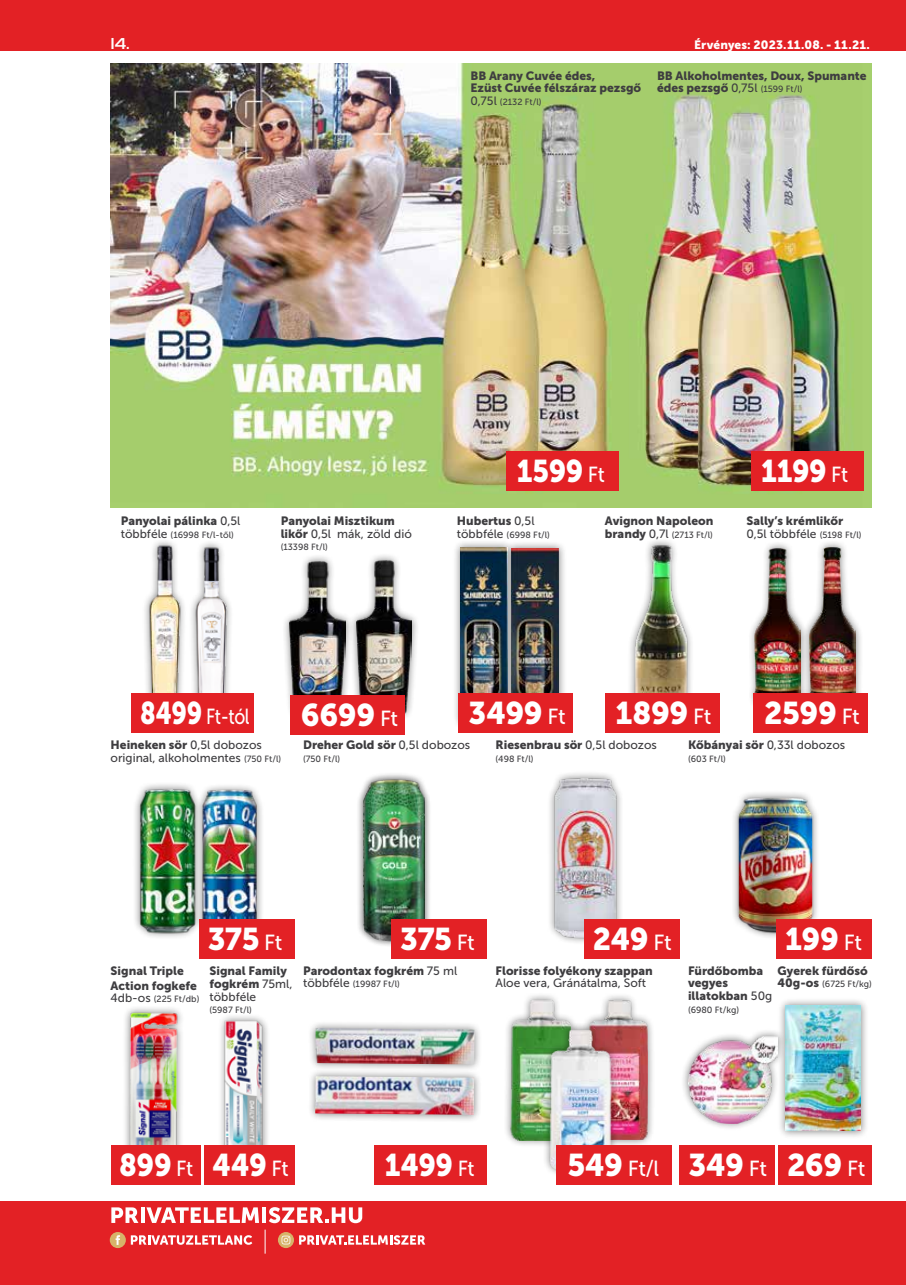
<style>
.page{position:relative;width:906px;height:1285px;background:#fff}
.page>*{position:absolute;margin:0;border:0;box-sizing:border-box;transform-origin:0 0}
.t1{font:31.2px "Museo Sans 900";letter-spacing:-.01em;color:#fff}
.t2{font:31.2px "Museo Sans 900";letter-spacing:-.01em;color:#fff;scale:.91 1}
.t3{font:31.2px "Museo Sans 900";letter-spacing:-.01em;color:#fff;scale:.92 1}
.t4{font:21.75px "Museo Sans 500";color:#fff;scale:.8 1}
.t5{font:500 16.5px "Handel Got D";color:#fff}
.t6{font:12px/12.6px "Museo Sans 900";color:#3e3d40}
.t7{font:12px "Museo Sans 500";color:#3e3d40}
.t8{font:12px "Museo Sans 900";letter-spacing:.01em;color:#fff}
.t9{font:9px "Museo Sans 500";color:#3e3d40}
.s1{font-size:12px}
.s2{font-family:"Museo Sans 500"}
.s3{font-family:"Museo Sans 500";font-size:9px}
.s4{font-family:"Museo Sans 900"}
.s5{font-family:"Museo Sans 500";font-size:21.75px}
.s6{font-family:"Museo Sans 900";font-size:12px}
.s7{font-size:9px}
.s8{font-family:"Museo Sans 900";font-size:31.2px}
</style>
<div class="page">
<div style="left:0;top:1200px;width:906px;height:84px;background:#e32125"></div>
<div style="left:0;top:0;width:906px;height:51px;background:#e32125"></div>
<svg style="left:299px;top:1235px;width:126px;height:9px"></svg>
<svg style="left:131px;top:1235px;width:121px;height:9px"></svg>
<svg style="left:111px;top:1207px;width:27px;height:15px"></svg>
<hr style="left:141px;top:1207px;width:4px;height:15px;background:#fff">
<svg style="left:146px;top:1207px;width:113px;height:15px"></svg>
<hr style="left:262px;top:1207px;width:4px;height:15px;background:#fff">
<svg style="left:269px;top:1207px;width:93px;height:15px"></svg>
<svg style="left:110px;top:1231px;width:16px;height:16px"></svg>
<svg style="left:116px;top:1234px;width:4px;height:10px"></svg>
<svg style="left:278px;top:1231px;width:16px;height:16px"></svg>
<svg style="left:281px;top:1235px;width:9px;height:9px"></svg>
<svg style="left:265px;top:1229px;width:1px;height:24px"></svg>
<img style="left:111px;top:63px;width:761px;height:444px">
<div style="left:282px;top:553px;width:71px;height:170px;background:#000;opacity:.5"></div>
<img style="left:290px;top:561px;width:55px;height:133px">
<div style="left:348px;top:553px;width:72px;height:170px;background:#000;opacity:.5"></div>
<img style="left:356px;top:560px;width:56px;height:155px">
<div style="left:503px;top:539px;width:64px;height:191px;background:#000;opacity:.5"></div>
<img style="left:515px;top:548px;width:44px;height:145px">
<div style="left:452px;top:539px;width:63px;height:191px;background:#000;opacity:.5"></div>
<img style="left:460px;top:547px;width:47px;height:146px">
<div style="left:747px;top:540px;width:61px;height:174px;background:#000;opacity:.5"></div>
<img style="left:755px;top:548px;width:46px;height:145px">
<div style="left:801px;top:539px;width:63px;height:177px;background:#000;opacity:.5"></div>
<img style="left:809px;top:547px;width:47px;height:146px">
<div style="left:627px;top:537px;width:67px;height:185px;background:#000;opacity:.5"></div>
<img style="left:632px;top:539px;width:57px;height:154px">
<img style="left:144px;top:541px;width:40px;height:152px">
<img style="left:191px;top:542px;width:40px;height:151px">
<img style="left:210px;top:786px;width:52px;height:132px">
<img style="left:135px;top:784px;width:75px;height:153px">
<div style="left:547px;top:770px;width:77px;height:175px;background:#000;opacity:.5"></div>
<img style="left:551px;top:774px;width:68px;height:167px">
<img style="left:734px;top:792px;width:83px;height:146px">
<div style="left:122px;top:1004px;width:63px;height:158px;background:#000;opacity:.5"></div>
<img style="left:127px;top:1009px;width:53px;height:135px">
<div style="left:308px;top:1019px;width:174px;height:53px;background:#000;opacity:.5"></div>
<img style="left:315px;top:1027px;width:159px;height:37px">
<div style="left:307px;top:1067px;width:175px;height:55px;background:#000;opacity:.5"></div>
<img style="left:315px;top:1075px;width:159px;height:39px">
<div style="left:503px;top:991px;width:76px;height:156px;background:#000;opacity:.5"></div>
<img style="left:510px;top:997px;width:60px;height:142px">
<div style="left:581px;top:992px;width:74px;height:155px;background:#000;opacity:.5"></div>
<img style="left:589px;top:997px;width:58px;height:142px">
<div style="left:543px;top:1021px;width:76px;height:157px;background:#000;opacity:.5"></div>
<img style="left:549px;top:1029px;width:62px;height:140px">
<div style="left:680px;top:1027px;width:105px;height:103px;background:#000;opacity:.5"></div>
<img style="left:688px;top:1035px;width:89px;height:88px">
<div style="left:218px;top:1012px;width:52px;height:168px;background:#000;opacity:.5"></div>
<img style="left:222px;top:1017px;width:43px;height:127px">
<div style="left:357px;top:771px;width:75px;height:176px;background:#000;opacity:.5"></div>
<img style="left:361px;top:777px;width:67px;height:165px">
<div style="left:777px;top:997px;width:92px;height:141px;background:#000;opacity:.5"></div>
<img style="left:785px;top:1005px;width:75px;height:125px">
<div style="left:584px;top:918px;width:95px;height:40px;background:#e32125"></div>
<div style="left:391px;top:918px;width:96px;height:40px;background:#e32125"></div>
<div style="left:199px;top:918px;width:95px;height:40px;background:#e32125"></div>
<div style="left:776px;top:918px;width:96px;height:40px;background:#e32125"></div>
<div style="left:131px;top:693px;width:123px;height:40px;background:#e32125"></div>
<div style="left:290px;top:694px;width:114px;height:40px;background:#e32125"></div>
<div style="left:458px;top:693px;width:114px;height:40px;background:#e32125"></div>
<div style="left:753px;top:693px;width:114px;height:40px;background:#e32125"></div>
<div style="left:605px;top:693px;width:114px;height:40px;background:#e32125"></div>
<div style="left:111px;top:1144px;width:89px;height:40px;background:#e32125"></div>
<div style="left:204px;top:1144px;width:90px;height:40px;background:#e32125"></div>
<div style="left:374px;top:1144px;width:113px;height:40px;background:#e32125"></div>
<div style="left:750px;top:451px;width:113px;height:40px;background:#e32125"></div>
<div style="left:506px;top:451px;width:113px;height:40px;background:#e32125"></div>
<div style="left:556px;top:1144px;width:116px;height:40px;background:#e32125"></div>
<div style="left:679px;top:1144px;width:96px;height:40px;background:#e32125"></div>
<div style="left:779px;top:1144px;width:93px;height:40px;background:#e32125"></div>
<h3 class="t5" style="left:111px;top:34px;width:21px">14.</h3>
<p class="t8" style="left:694px;top:38px;width:177px">Érvényes: 2023.11.08. - 11.21.</p>
<p class="t6" style="left:470px;top:69px;width:172px">BB Arany Cuvée édes,<br>Ezüst Cuvée félszáraz pezsgő</p>
<p class="t9" style="left:470px;top:97px;width:73px"><span class="s1">0,75l</span> (2132 Ft/l)</p>
<p class="t6" style="left:657px;top:69px;width:211px">BB Alkoholmentes, Doux, Spumante édes pezsgő <span class="s2">0,75l</span> <span class="s3">(1599 Ft/l)</span></p>
<p class="t6" style="left:121px;top:514px;width:121px">Panyolai pálinka <span class="s2">0,5l</span></p>
<p class="t9" style="left:121px;top:529px;width:114px"><span class="s1">többféle</span> (16998 Ft/l-től)</p>
<p class="t6" style="left:281px;top:514px;width:116px">Panyolai Misztikum</p>
<p class="t7" style="left:281px;top:527px;width:133px"><span class="s4">likőr</span> 0,5l mák, zöld dió</p>
<p class="t9" style="left:281px;top:542px;width:49px">(13398 Ft/l)</p>
<h1 class="t2" style="left:517px;top:453px;width:98px">1599 <span class="s5">Ft</span></h1>
<h1 class="t2" style="left:761px;top:453px;width:97px">1199 <span class="s5">Ft</span></h1>
<p class="t6" style="left:457px;top:514px;width:79px">Hubertus <span class="s2">0,5l</span></p>
<p class="t9" style="left:457px;top:529px;width:95px"><span class="s1">többféle</span> (6998 Ft/l)</p>
<p class="t6" style="left:605px;top:514px;width:110px">Avignon Napoleon</p>
<p class="t9" style="left:605px;top:529px;width:109px"><span class="s6">brandy</span> <span class="s1">0,7l</span> (2713 Ft/l)</p>
<p class="t6" style="left:746px;top:514px;width:98px">Sally’s krémlikőr</p>
<p class="t7" style="left:746px;top:527px;width:117px">0,5l többféle <span class="s7">(5198 Ft/l)</span></p>
<h2 class="t4" style="left:140px;top:704px;width:138px"><span class="s8">8499</span> Ft-tól</h2>
<h1 class="t1" style="left:301px;top:697px;width:99px">6699 <span class="s5">Ft</span></h1>
<h1 class="t1" style="left:468px;top:695px;width:99px">3499 <span class="s5">Ft</span></h1>
<h1 class="t1" style="left:615px;top:695px;width:97px">1899 <span class="s5">Ft</span></h1>
<h1 class="t1" style="left:764px;top:695px;width:97px">2599 <span class="s5">Ft</span></h1>
<p class="t6" style="left:111px;top:738px;width:153px">Heineken sör <span class="s2">0,5l dobozos</span></p>
<p class="t7" style="left:111px;top:751px;width:172px">original, alkoholmentes <span class="s7">(750 Ft/l)</span></p>
<p class="t6" style="left:303px;top:738px;width:169px">Dreher Gold sör <span class="s2">0,5l dobozos</span></p>
<p class="t9" style="left:303px;top:753px;width:39px">(750 Ft/l)</p>
<p class="t6" style="left:495px;top:738px;width:163px">Riesenbrau sör <span class="s2">0,5l dobozos</span></p>
<p class="t9" style="left:495px;top:753px;width:39px">(498 Ft/l)</p>
<p class="t7" style="left:688px;top:738px;width:159px"><span class="s4">Kőbányai sör</span> 0,33l dobozos</p>
<p class="t9" style="left:688px;top:753px;width:39px">(603 Ft/l)</p>
<p class="t6" style="left:111px;top:963px;width:88px;line-height:14.4px">Signal Triple<br>Action fogkefe</p>
<p class="t9" style="left:111px;top:994px;width:90px"><span class="s1">4db-os</span> (225 Ft/db)</p>
<h1 class="t1" style="left:208px;top:921px;width:76px">375 <span class="s5">Ft</span></h1>
<h1 class="t1" style="left:400px;top:921px;width:76px">375 <span class="s5">Ft</span></h1>
<h1 class="t1" style="left:593px;top:921px;width:80px">249 <span class="s5">Ft</span></h1>
<h1 class="t1" style="left:785px;top:921px;width:78px">199 <span class="s5">Ft</span></h1>
<p class="t6" style="left:209px;top:964px;width:84px">Signal Family fogkrém <span class="s2">75ml,</span></p>
<p class="t7" style="left:209px;top:989px;width:48px">többféle</p>
<p class="t9" style="left:209px;top:1004px;width:44px">(5987 Ft/l)</p>
<p class="t6" style="left:303px;top:964px;width:156px">Parodontax fogkrém <span class="s2">75 ml</span></p>
<p class="t9" style="left:303px;top:979px;width:98px"><span class="s1">többféle</span> (19987 Ft/l)</p>
<p class="t6" style="left:495px;top:964px;width:159px">Florisse folyékony szappan</p>
<p class="t7" style="left:495px;top:976px;width:152px">Aloe vera, Gránátalma, Soft</p>
<p class="t6" style="left:777px;top:964px;width:92px">Gyerek fürdősó</p>
<p class="t9" style="left:777px;top:979px;width:96px"><span class="s6">40g-os</span> (6725 Ft/kg)</p>
<p class="t6" style="left:688px;top:964px;width:86px">Fürdőbomba vegyes illatokban <span class="s2">50g</span></p>
<p class="t9" style="left:688px;top:1004px;width:53px">(6980 Ft/kg)</p>
<h1 class="t3" style="left:119px;top:1146px;width:186px">899 <span class="s5">Ft</span> 449 <span class="s5">Ft</span></h1>
<h1 class="t2" style="left:385px;top:1146px;width:100px">1499 <span class="s5">Ft</span></h1>
<h1 class="t1" style="left:567px;top:1146px;width:299px">549 <span class="s5">Ft/l</span> 349 <span class="s5">Ft</span> 269 <span class="s5">Ft</span></h1>
</div>
